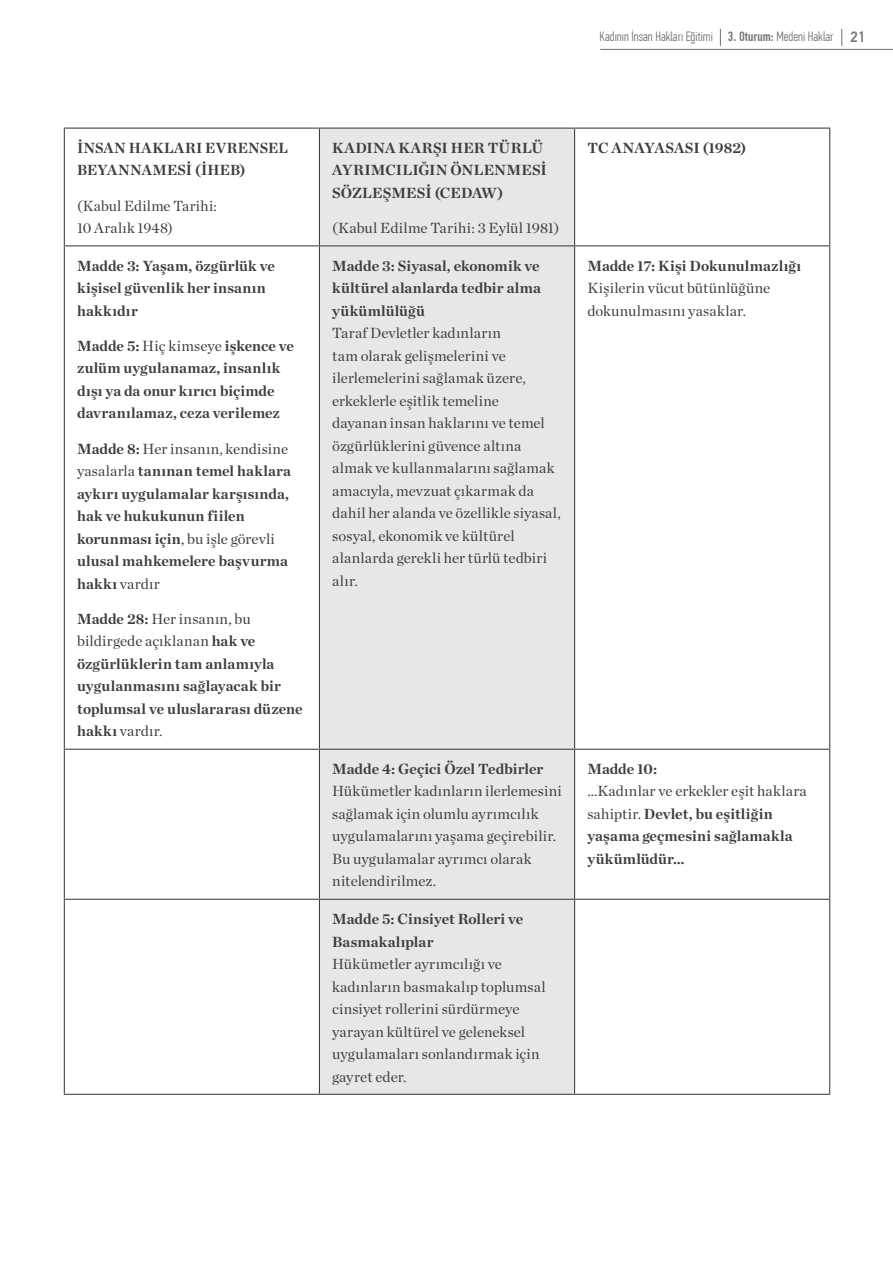
<style>
.page{position:relative;width:893px;height:1263px;background:#fff}
.page>*{position:absolute;margin:0;border:0;box-sizing:border-box;transform-origin:0 0}
.t1{font:700 15px/22.5px "Chronicle Deck";letter-spacing:.005em;color:#3e3e3f}
.t2{font:15px/22.5px "Chronicle Deck";letter-spacing:.01em;color:#3e3e3f}
.t3{font:300 13.5px "PF Din Text Comp Pro";color:#76787b}
.s1{font-weight:500}
.s2{font-family:"PF Din Text Pro";font-weight:500;font-size:15px}
.s3{font-weight:400}
</style>
<div class="page">
<svg style="left:720px;top:29px;width:1px;height:17px"></svg>
<svg style="left:841px;top:29px;width:1px;height:17px"></svg>
<hr style="left:600px;top:49px;width:293px;height:1px;background:#76787b">
<div style="left:320px;top:129px;width:254px;height:965px;background:#e6e7e9"></div>
<hr style="left:319px;top:246px;width:1px;height:503px;background:#3e3e3f">
<hr style="left:574px;top:246px;width:1px;height:503px;background:#3e3e3f">
<hr style="left:64px;top:749px;width:255px;height:1px;background:#3e3e3f">
<hr style="left:319px;top:749px;width:256px;height:1px;background:#3e3e3f">
<hr style="left:319px;top:750px;width:1px;height:149px;background:#3e3e3f">
<hr style="left:575px;top:749px;width:255px;height:1px;background:#3e3e3f">
<hr style="left:574px;top:750px;width:1px;height:149px;background:#3e3e3f">
<hr style="left:319px;top:900px;width:1px;height:194px;background:#3e3e3f">
<hr style="left:574px;top:900px;width:1px;height:194px;background:#3e3e3f">
<hr style="left:64px;top:899px;width:255px;height:1px;background:#3e3e3f">
<hr style="left:319px;top:899px;width:256px;height:1px;background:#3e3e3f">
<hr style="left:575px;top:899px;width:255px;height:1px;background:#3e3e3f">
<hr style="left:64px;top:1094px;width:255px;height:1px;background:#3e3e3f">
<hr style="left:319px;top:1094px;width:256px;height:1px;background:#3e3e3f">
<hr style="left:575px;top:1094px;width:255px;height:1px;background:#3e3e3f">
<hr style="left:319px;top:129px;width:1px;height:116px;background:#3e3e3f">
<hr style="left:574px;top:129px;width:1px;height:116px;background:#3e3e3f">
<hr style="left:64px;top:245px;width:255px;height:1px;background:#3e3e3f">
<hr style="left:319px;top:245px;width:256px;height:1px;background:#3e3e3f">
<hr style="left:575px;top:245px;width:255px;height:1px;background:#3e3e3f">
<hr style="left:64px;top:246px;width:1px;height:503px;background:#3e3e3f">
<hr style="left:829px;top:246px;width:1px;height:503px;background:#3e3e3f">
<hr style="left:64px;top:750px;width:1px;height:149px;background:#3e3e3f">
<hr style="left:829px;top:750px;width:1px;height:149px;background:#3e3e3f">
<hr style="left:64px;top:900px;width:1px;height:194px;background:#3e3e3f">
<hr style="left:829px;top:900px;width:1px;height:194px;background:#3e3e3f">
<hr style="left:64px;top:128px;width:255px;height:1px;background:#3e3e3f">
<hr style="left:64px;top:129px;width:1px;height:116px;background:#3e3e3f">
<hr style="left:319px;top:128px;width:256px;height:1px;background:#3e3e3f">
<hr style="left:575px;top:128px;width:255px;height:1px;background:#3e3e3f">
<hr style="left:829px;top:129px;width:1px;height:116px;background:#3e3e3f">
<p class="t3" style="left:600px;top:29px;width:268px">Kadının İnsan Hakları Eğitimi <span class="s1">3. Oturum:</span> Medeni Haklar <span class="s2">21</span></p>
<p class="t1" style="left:77px;top:136px;width:212px">İNSAN HAKLARI EVRENSEL<br>BEYANNAMESİ (İHEB)</p>
<p class="t2" style="left:77px;top:193px;width:141px">(Kabul Edilme Tarihi:<br>10 Aralık 1948)</p>
<p class="t1" style="left:77px;top:253px;width:199px">Madde 3: Yaşam, özgürlük ve kişisel güvenlik her insanın hakkıdır</p>
<p class="t1" style="left:77px;top:334px;width:219px">Madde 5: <span class="s3">Hiç kimseye</span> işkence ve zulüm uygulanamaz, insanlık dışı ya da onur kırıcı biçimde davranılamaz, ceza verilemez</p>
<p class="t1" style="left:77px;top:436px;width:215px">Madde 8: <span class="s3">Her insanın, kendisine yasalarla</span> tanınan temel haklara aykırı uygulamalar karşısında, hak ve hukukunun fiilen korunması için<span class="s3">, bu işle görevli </span>ulusal mahkemelere başvurma hakkı <span class="s3">vardır</span></p>
<p class="t1" style="left:77px;top:607px;width:227px">Madde 28: <span class="s3">Her insanın, bu bildirgede açıklanan</span> hak ve özgürlüklerin tam anlamıyla uygulanmasını sağlayacak bir toplumsal ve uluslararası düzene hakkı <span class="s3">vardır.</span></p>
<p class="t1" style="left:332px;top:136px;width:216px">KADINA KARŞI HER TÜRLÜ<br>AYRIMCILIĞIN ÖNLENMESİ<br>SÖZLEŞMESİ (CEDAW)</p>
<p class="t2" style="left:332px;top:216px;width:229px">(Kabul Edilme Tarihi: 3 Eylül 1981)</p>
<p class="t1" style="left:332px;top:253px;width:210px;text-align:justify">Madde 3: Siyasal, ekonomik ve kültürel alanlarda tedbir alma yükümlülüğü</p>
<p class="t2" style="left:332px;top:321px;width:230px">Taraf Devletler kadınların<br>tam olarak gelişmelerini ve ilerlemelerini sağlamak üzere, erkeklerle eşitlik temeline<br>dayanan insan haklarını ve temel özgürlüklerini güvence altına almak ve kullanmalarını sağlamak amacıyla, mevzuat çıkarmak da dahil her alanda ve özellikle siyasal, sosyal, ekonomik ve kültürel alanlarda gerekli her türlü tedbiri alır.</p>
<p class="t1" style="left:587px;top:136px;width:160px">TC ANAYASASI (1982)</p>
<p class="t1" style="left:587px;top:253px;width:215px">Madde 17: Kişi Dokunulmazlığı</p>
<p class="t2" style="left:587px;top:276px;width:185px">Kişilerin vücut bütünlüğüne dokunulmasını yasaklar.</p>
<p class="t1" style="left:332px;top:757px;width:213px">Madde 4: Geçici Özel Tedbirler</p>
<p class="t2" style="left:332px;top:779px;width:231px">Hükümetler kadınların ilerlemesini sağlamak için olumlu ayrımcılık uygulamalarını yaşama geçirebilir.<br>Bu uygulamalar ayrımcı olarak nitelendirilmez.</p>
<p class="t1" style="left:332px;top:907px;width:193px">Madde 5: Cinsiyet Rolleri ve<br>Basmakalıplar</p>
<p class="t2" style="left:332px;top:952px;width:215px">Hükümetler ayrımcılığı ve kadınların basmakalıp toplumsal cinsiyet rollerini sürdürmeye yarayan kültürel ve geleneksel uygulamaları sonlandırmak için gayret eder.</p>
<p class="t1" style="left:587px;top:757px;width:71px">Madde 10:</p>
<p class="t1" style="left:587px;top:779px;width:221px"><span class="s3">…Kadınlar ve erkekler eşit haklara sahiptir.</span> Devlet, bu eşitliğin yaşama geçmesini sağlamakla yükümlüdür…</p>
</div>
